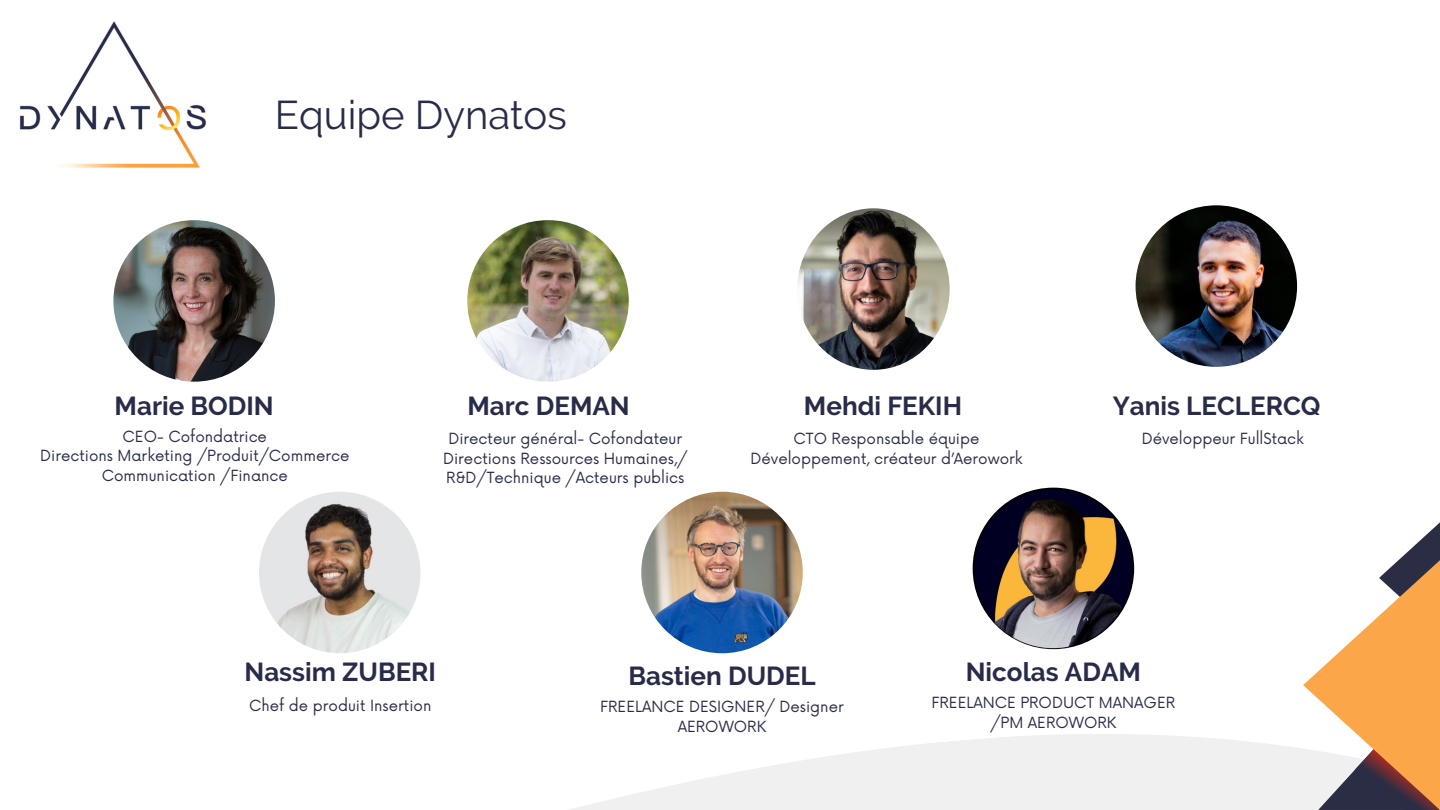
<style>
.page{position:relative;width:1440px;height:810px;background:#fff}
.page>*{position:absolute;margin:0;border:0;box-sizing:border-box;transform-origin:0 0}
.t1{font:40px "Raleway";color:#282c48}
.t2{font:700 26px "Raleway";color:#282c48}
.t3{font:15px/19.5px "Now";color:#282c48;text-align:center}
</style>
<div class="page">
<img style="left:19px;top:21px;width:188px;height:147px">
<svg style="left:569px;top:734px;width:734px;height:76px;fill:#f1f0f1"></svg>
<svg style="left:1303px;top:522px;width:137px;height:288px"></svg>
<img style="left:973px;top:488px;width:161px;height:161px;border-radius:50%">
<img style="left:467px;top:220px;width:162px;height:162px;border-radius:50%">
<img style="left:641px;top:492px;width:162px;height:161px;border-radius:50%">
<img style="left:797px;top:208px;width:153px;height:162px;border-radius:50%">
<img style="left:1136px;top:205px;width:161px;height:162px;border-radius:50%">
<img style="left:113px;top:220px;width:162px;height:162px;border-radius:50%">
<img style="left:259px;top:492px;width:162px;height:161px;border-radius:50%">
<p class="t1" style="left:275px;top:91px;width:293px">Equipe Dynatos</p>
<p class="t2" style="left:115px;top:390px;width:161px">Marie BODIN</p>
<p class="t3" style="left:123px;top:427px;width:146px">CEO- Cofondatrice</p>
<h2 class="t3" style="left:40px;top:447px;width:311px">Directions Marketing /Produit/Commerce<br>Communication /Finance</h2>
<p class="t2" style="left:467px;top:390px;width:164px">Marc DEMAN</p>
<p class="t3" style="left:448px;top:430px;width:235px">Directeur général- Cofondateur</p>
<p class="t3" style="left:443px;top:449px;width:246px;text-align:left">Directions Ressources Humaines,/<br>R&amp;D/Technique /Acteurs publics</p>
<h2 class="t2" style="left:804px;top:390px;width:160px">Mehdi FEKIH</h2>
<h3 class="t3" style="left:750px;top:430px;width:274px">CTO Responsable équipe<br>Développement, créateur d’Aerowork</h3>
<p class="t2" style="left:1113px;top:390px;width:209px">Yanis LECLERCQ</p>
<p class="t3" style="left:1142px;top:430px;width:164px">Développeur FullStack</p>
<p class="t2" style="left:245px;top:657px;width:193px">Nassim ZUBERI</p>
<h2 class="t3" style="left:249px;top:697px;width:184px">Chef de produit Insertion</h2>
<p class="t2" style="left:628px;top:661px;width:189px">Bastien DUDEL</p>
<h2 class="t3" style="left:600px;top:698px;width:245px">FREELANCE DESIGNER/ Designer<br>AEROWORK</h2>
<p class="t2" style="left:966px;top:656px;width:177px">Nicolas ADAM</p>
<p class="t3" style="left:932px;top:694px;width:245px">FREELANCE PRODUCT MANAGER /PM AEROWORK</p>
</div>
